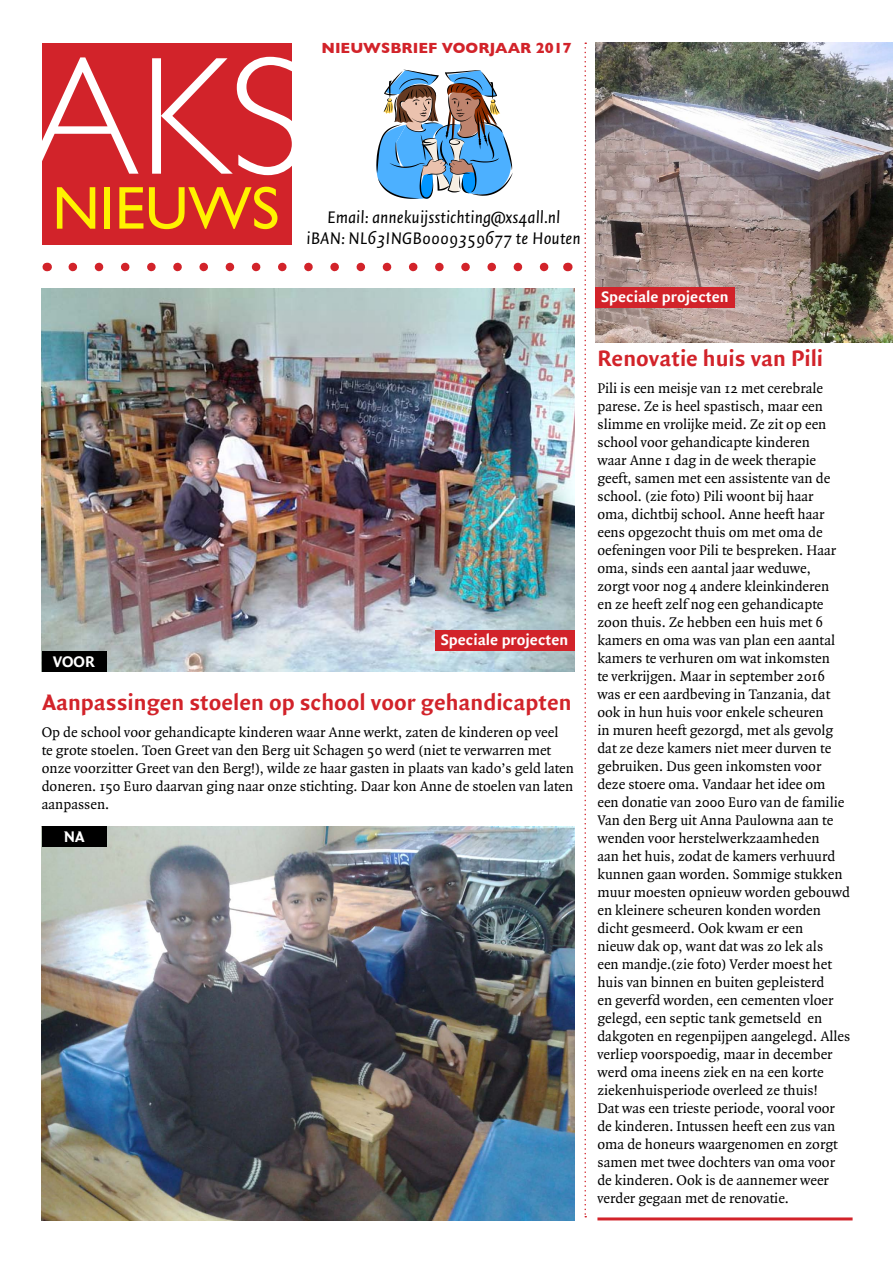
<style>
.page{position:relative;width:893px;height:1263px;background:#fff}
.page>*{position:absolute;margin:0;border:0;box-sizing:border-box;transform-origin:0 0}
.t1{font:300 169.2px "Gill Sans";color:#fff}
.t2{font:60.75px "Gill Sans";color:#fff200}
.t3{font:700 24px "Quadraat Sans";color:#d2232a}
.t4{font:italic 18px/21.6px "Quadraat Sans";color:#000;text-align:center}
.t5{font:700 16.5px "Quadraat Sans";color:#fff}
.t6{font:15px/18px "Quadraat";color:#000}
.t7{font:700 15px "Gill Sans";color:#d2232a}
</style>
<div class="page">
<div style="left:42px;top:43px;width:250px;height:201px;background:#d2232a"></div>
<svg style="left:376px;top:70px;width:137px;height:129px"></svg>
<svg style="left:73px;top:263px;width:476px;height:8px"></svg>
<svg style="left:584px;top:43px;width:2px;height:1174px"></svg>
<hr style="left:597px;top:1217px;width:256px;height:3px;background:#d2232a">
<img style="left:42px;top:288px;width:532px;height:384px">
<img style="left:42px;top:826px;width:532px;height:394px">
<img style="left:595px;top:43px;width:298px;height:299px">
<div style="left:595px;top:287px;width:139px;height:21px;background:#d2232a"></div>
<div style="left:435px;top:630px;width:139px;height:21px;background:#d2232a"></div>
<div style="left:42px;top:651px;width:64px;height:21px;background:#000"></div>
<div style="left:42px;top:826px;width:64px;height:21px;background:#000"></div>
<p class="t7" style="left:321px;top:39px;width:252px">NIEUWSBRIEF VOORJAAR 2017</p>
<h1 class="t1" style="left:26px;top:-15px;width:283px">AKS</h1>
<h2 class="t2" style="left:52px;top:172px;width:229px">NIEUWS</h2>
<p class="t4" style="left:307px;top:207px;width:276px">Email: annekuijsstichting@xs4all.nl iBAN: NL63INGB0009359677 te Houten</p>
<p class="t5" style="left:53px;top:652px;width:43px">VOOR</p>
<p class="t5" style="left:441px;top:630px;width:129px">Speciale projecten</p>
<h3 class="t3" style="left:43px;top:688px;width:531px">Aanpassingen stoelen op school voor gehandicapten</h3>
<p class="t6" style="left:42px;top:724px;width:534px">Op de school voor gehandicapte kinderen waar Anne werkt, zaten de kinderen op veel<br>te grote stoelen. Toen Greet van den Berg uit Schagen 50 werd (niet te verwarren met onze voorzitter Greet van den Berg!), wilde ze haar gasten in plaats van kado’s geld laten doneren. 150 Euro daarvan ging naar onze stichting. Daar kon Anne de stoelen van laten aanpassen.</p>
<p class="t5" style="left:64px;top:827px;width:22px">NA</p>
<p class="t5" style="left:601px;top:288px;width:129px">Speciale projecten</p>
<h3 class="t3" style="left:597px;top:345px;width:227px">Renovatie huis van Pili</h3>
<p class="t6" style="left:597px;top:379px;width:254px">Pili is een meisje van 12 met cerebrale parese. Ze is heel spastisch, maar een slimme en vrolijke meid. Ze zit op een school voor gehandicapte kinderen<br>waar Anne 1 dag in de week therapie geeft, samen met een assistente van de school. (zie foto) Pili woont bij haar<br>oma, dichtbij school. Anne heeft haar eens opgezocht thuis om met oma de oefeningen voor Pili te bespreken. Haar oma, sinds een aantal jaar weduwe,<br>zorgt voor nog 4 andere kleinkinderen<br>en ze heeft zelf nog een gehandicapte zoon thuis. Ze hebben een huis met 6 kamers en oma was van plan een aantal kamers te verhuren om wat inkomsten<br>te verkrijgen. Maar in september 2016 was er een aardbeving in Tanzania, dat ook in hun huis voor enkele scheuren<br>in muren heeft gezorgd, met als gevolg dat ze deze kamers niet meer durven te gebruiken. Dus geen inkomsten voor deze stoere oma. Vandaar het idee om een donatie van 2000 Euro van de familie Van den Berg uit Anna Paulowna aan te wenden voor herstelwerkzaamheden<br>aan het huis, zodat de kamers verhuurd kunnen gaan worden. Sommige stukken muur moesten opnieuw worden gebouwd en kleinere scheuren konden worden dicht gesmeerd. Ook kwam er een<br>nieuw dak op, want dat was zo lek als<br>een mandje.(zie foto) Verder moest het huis van binnen en buiten gepleisterd<br>en geverfd worden, een cementen vloer gelegd, een septic tank gemetseld en dakgoten en regenpijpen aangelegd. Alles verliep voorspoedig, maar in december werd oma ineens ziek en na een korte ziekenhuisperiode overleed ze thuis!<br>Dat was een trieste periode, vooral voor de kinderen. Intussen heeft een zus van oma de honeurs waargenomen en zorgt samen met twee dochters van oma voor de kinderen. Ook is de aannemer weer verder gegaan met de renovatie.</p>
</div>
